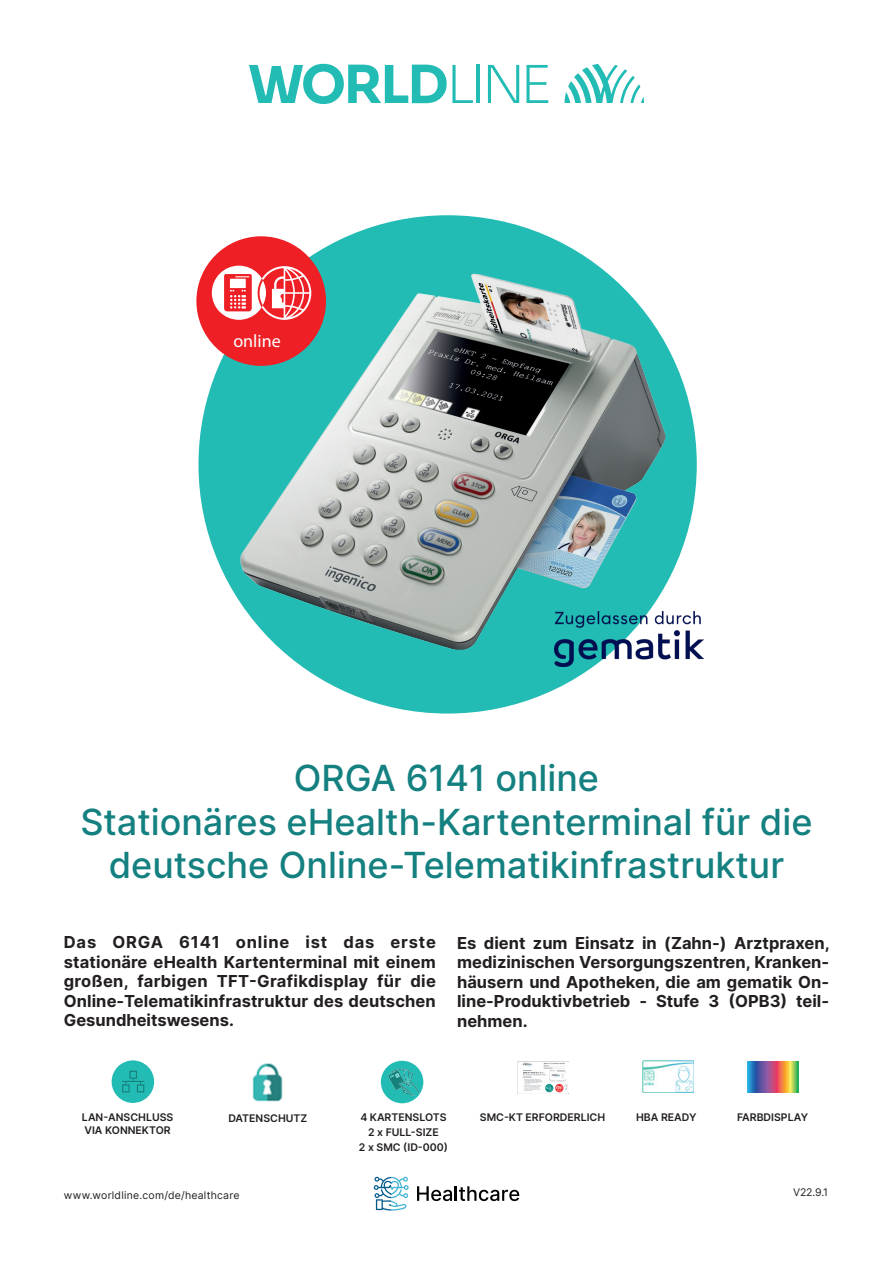
<style>
.page{position:relative;width:893px;height:1263px;background:#fff}
.page>*{position:absolute;margin:0;border:0;box-sizing:border-box;transform-origin:0 0}
.Headline{font:500 36px/43.2px "Inter";color:#148080;text-align:center}
.t1{font:18px "Myriad Pro";color:#fff}
.COUV_-_Texte_points{font:700 16.5px/19.5px "Inter";letter-spacing:.005em;color:#231f20;text-align:justify}
.Subhead_2{font:700 16.5px/19.5px "Inter";color:#231f20}
.body{font:600 10.5px/13.5px "Inter";color:#231f20}
.Body{font:600 10.5px/15px "Inter";color:#231f20;text-align:center}
.Subhead_2-2{font:10.5px "Inter";letter-spacing:.025em;color:#231f20}
.body_table_6_8{font:10.5px "Inter";color:#231f20}
</style>
<div class="page">
<div style="left:198px;top:215px;width:499px;height:498px;background:#22bcb5;border-radius:50%"></div>
<img style="left:240px;top:274px;width:425px;height:376px">
<svg style="left:417px;top:1186px;width:102px;height:15px"></svg>
<svg style="left:373px;top:1176px;width:36px;height:34px"></svg>
<svg style="left:565px;top:64px;width:79px;height:39px"></svg>
<hr style="left:476px;top:65px;width:4px;height:38px;background:#22bcb5">
<svg style="left:526px;top:65px;width:22px;height:38px"></svg>
<svg style="left:488px;top:65px;width:31px;height:38px"></svg>
<svg style="left:249px;top:63px;width:224px;height:41px"></svg>
<div style="left:196px;top:236px;width:130px;height:130px;background:#ee2026;border-radius:50%"></div>
<div style="left:212px;top:266px;width:54px;height:54px;background:#fff;border-radius:50%"></div>
<svg style="left:224px;top:274px;width:28px;height:37px"></svg>
<svg style="left:258px;top:266px;width:53px;height:54px"></svg>
<img style="left:555px;top:611px;width:149px;height:55px">
<svg style="left:747px;top:1061px;width:51px;height:31px;background:#957d7f"></svg>
<div style="left:112px;top:1060px;width:42px;height:43px;background:#22bcb5;border-radius:50%"></div>
<svg style="left:122px;top:1071px;width:22px;height:21px"></svg>
<img style="left:517px;top:1061px;width:51px;height:32px">
<img style="left:642px;top:1061px;width:51px;height:31px">
<img style="left:252px;top:1063px;width:31px;height:38px">
<svg style="left:381px;top:1061px;width:42px;height:42px"></svg>
<p class="t1" style="left:233px;top:330px;width:49px">online</p>
<p class="Headline" style="left:80px;top:756px;width:734px">ORGA 6141 online<br>Stationäres eHealth-Kartenterminal für die deutsche Online-Telematikinfrastruktur</p>
<p class="COUV_-_Texte_points" style="left:64px;top:932px;width:374px">Das ORGA 6141 online ist das erste stationäre eHealth Kartenterminal mit einem großen, farbigen TFT-Grafikdisplay für die Online-Telematikinfrastruktur des deutschen Gesundheitswesens.</p>
<p class="Subhead_2" style="left:457px;top:933px;width:374px">Es dient zum Einsatz in (Zahn-) Arztpraxen, medizinischen Versorgungszentren, Kranken&shy;häusern und Apotheken, die am gematik On&shy;line-Produktivbetrieb - Stufe 3 (OPB3) teil&shy;nehmen.</p>
<p class="body" style="left:82px;top:1110px;width:93px">LAN-ANSCHLUSS<br>VIA KONNEKTOR</p>
<p class="body" style="left:228px;top:1111px;width:80px">DATENSCHUTZ</p>
<p class="Subhead_2-2" style="left:64px;top:1188px;width:177px">www.worldline.com/de/healthcare</p>
<p class="Body" style="left:360px;top:1110px;width:88px">4 KARTENSLOTS</p>
<p class="body" style="left:480px;top:1110px;width:127px">SMC-KT ERFORDERLICH</p>
<p class="body" style="left:636px;top:1111px;width:62px">HBA READY</p>
<p class="body" style="left:737px;top:1110px;width:73px">FARBDISPLAY</p>
<p class="Body" style="left:359px;top:1125px;width:91px">2 x FULL-SIZE<br>2 x SMC (ID-000)</p>
<p class="body_table_6_8" style="left:793px;top:1184px;width:37px">V22.9.1</p>
</div>
